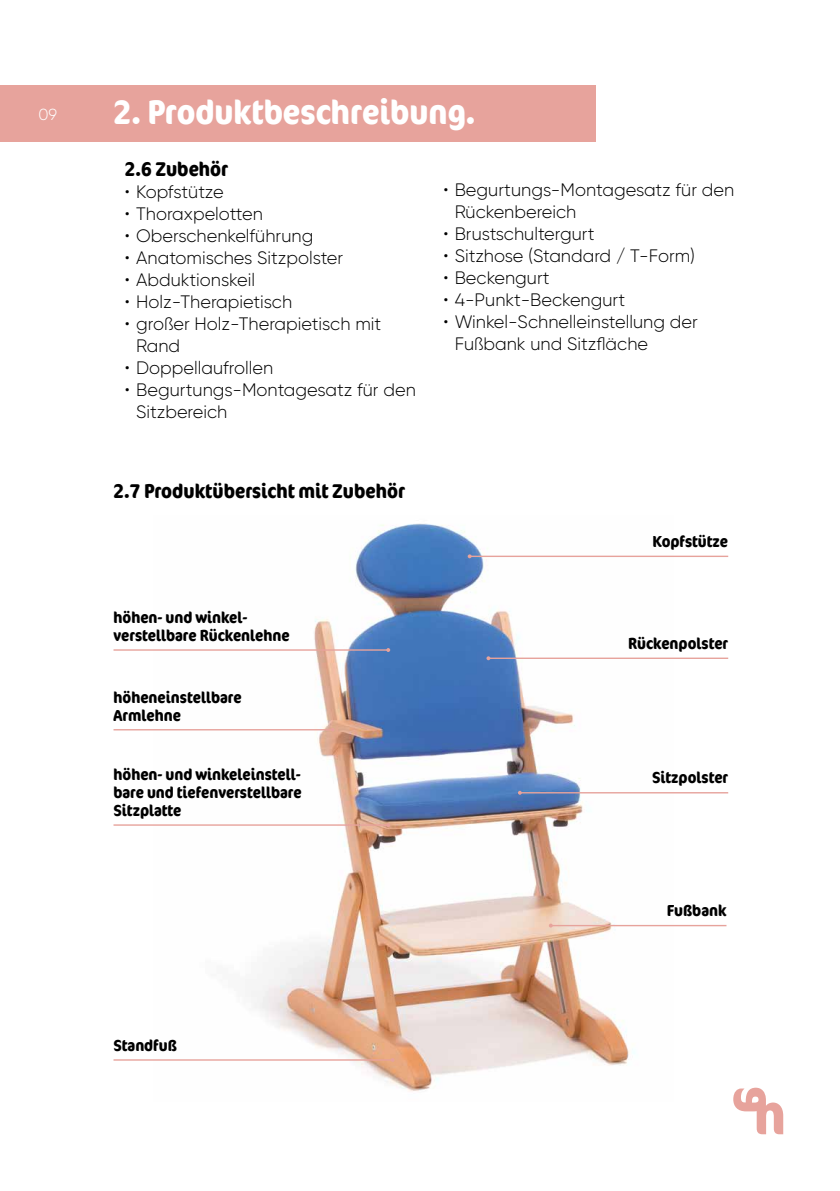
<style>
.page{position:relative;width:840px;height:1191px;background:#fff}
.page>*{position:absolute;margin:0;border:0;box-sizing:border-box;transform-origin:0 0}
.t1{font:700 condensed 34px "Cocon Offc Pro";color:#fff}
.t2{font:700 condensed 20px "Cocon Offc Pro";color:#000}
.t3{font:300 18px/22px "Gilroy";color:#000}
.t4{font:700 condensed 16px/17.8px "Cocon Offc Pro";color:#000}
.t5{font:300 16px "Gilroy";color:#fff}
</style>
<div class="page">
<div style="left:0;top:85px;width:595px;height:57px;background:#e7a39c"></div>
<svg style="left:733px;top:1087px;width:49px;height:47px"></svg>
<img style="left:153px;top:523px;width:519px;height:568px">
<hr style="left:113px;top:1059px;width:279px;height:1px;background:#e7a39c">
<svg style="left:390px;top:1058px;width:4px;height:4px"></svg>
<hr style="left:113px;top:649px;width:275px;height:1px;background:#e7a39c">
<svg style="left:386px;top:648px;width:4px;height:4px"></svg>
<hr style="left:113px;top:824px;width:275px;height:1px;background:#e7a39c">
<svg style="left:386px;top:823px;width:4px;height:4px"></svg>
<hr style="left:113px;top:729px;width:219px;height:1px;background:#e7a39c">
<hr style="left:469px;top:555px;width:258px;height:2px;background:#e7a39c">
<svg style="left:467px;top:554px;width:4px;height:4px"></svg>
<hr style="left:488px;top:657px;width:239px;height:2px;background:#e7a39c">
<svg style="left:486px;top:656px;width:4px;height:4px"></svg>
<hr style="left:519px;top:792px;width:208px;height:1px;background:#e7a39c">
<hr style="left:550px;top:925px;width:176px;height:1px;background:#e7a39c">
<svg style="left:548px;top:923px;width:4px;height:4px"></svg>
<p class="t5" style="left:39px;top:104px;width:20px">09</p>
<h1 class="t1" style="left:113px;top:88px;width:363px">2. Produktbeschreibung.</h1>
<p class="t2" style="left:125px;top:155px;width:105px">2.6 Zubehör</p>
<p class="t3" style="left:125px;top:181px;width:100px">• Kopfstütze</p>
<p class="t3" style="left:125px;top:203px;width:139px">• Thoraxpelotten</p>
<p class="t3" style="left:125px;top:225px;width:190px">• Oberschenkelführung</p>
<p class="t3" style="left:125px;top:247px;width:220px">• Anatomisches Sitzpolster</p>
<p class="t3" style="left:125px;top:269px;width:132px">• Abduktionskeil</p>
<p class="t3" style="left:125px;top:291px;width:169px">• Holz-Therapietisch</p>
<p class="t3" style="left:136px;top:313px;width:246px;text-indent:-11px">• großer Holz-Therapietisch mit<br>Rand</p>
<p class="t3" style="left:125px;top:357px;width:150px">• Doppellaufrollen</p>
<p class="t3" style="left:136px;top:379px;width:281px;text-indent:-11px">• Begurtungs-Montagesatz für den<br>Sitzbereich</p>
<p class="t2" style="left:113px;top:477px;width:293px">2.7 Produktübersicht mit Zubehör</p>
<p class="t4" style="left:113px;top:608px;width:178px">höhen- und winkel&shy;verstellbare Rückenlehne</p>
<p class="t4" style="left:113px;top:687px;width:130px">höheneinstellbare<br>Armlehne</p>
<p class="t4" style="left:113px;top:765px;width:190px;text-align:justify">höhen- und winkeleinstell&shy;bare und tiefenverstellbare Sitzplatte</p>
<p class="t3" style="left:454px;top:179px;width:281px;text-indent:-11px">• Begurtungs-Montagesatz für den<br>Rückenbereich</p>
<p class="t3" style="left:443px;top:223px;width:153px">• Brustschultergurt</p>
<p class="t3" style="left:443px;top:245px;width:253px">• Sitzhose (Standard / T-Form)</p>
<p class="t3" style="left:443px;top:267px;width:108px">• Beckengurt</p>
<p class="t3" style="left:443px;top:289px;width:183px">• 4-Punkt-Beckengurt</p>
<p class="t3" style="left:454px;top:311px;width:244px;text-indent:-11px">• Winkel-Schnelleinstellung der<br>Fußbank und Sitzfläche</p>
<p class="t4" style="left:652px;top:532px;width:77px">Kopfstütze</p>
<p class="t4" style="left:627px;top:634px;width:102px">Rückenpolster</p>
<p class="t4" style="left:651px;top:767px;width:78px">Sitzpolster</p>
<p class="t4" style="left:666px;top:900px;width:61px">Fußbank</p>
<p class="t4" style="left:113px;top:1036px;width:65px">Standfuß</p>
</div>
